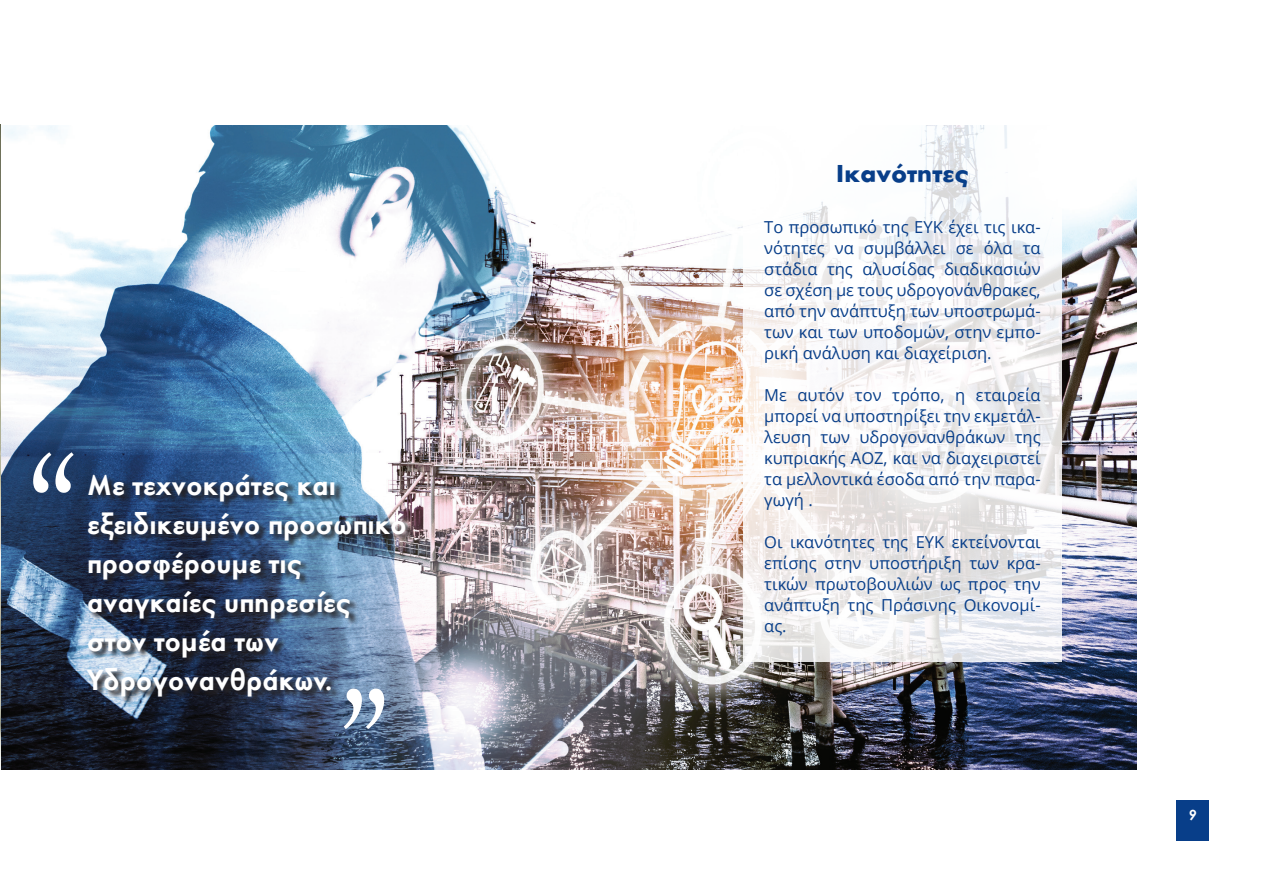
<style>
.page{position:relative;width:1263px;height:893px;background:#fff}
.page>*{position:absolute;margin:0;border:0;box-sizing:border-box;transform-origin:0 0}
.t1{font:600 30px/39px "Futura Greek";color:#fff}
.t2{font:700 25.5px "Futura Greek";color:#083e89}
.t3{font:16.5px/21px "Open Sans";color:#083e89;text-align:justify}
.t4{font:600 15px "Futura Greek";color:#fff}
</style>
<div class="page">
<div style="left:1177px;top:800px;width:32px;height:41px;background:#083e89"></div>
<img style="left:2px;top:126px;width:1134px;height:644px">
<img style="left:87px;top:474px;width:327px;height:231px">
<svg style="left:33px;top:452px;width:41px;height:41px"></svg>
<svg style="left:344px;top:689px;width:40px;height:40px"></svg>
<svg style="left:743px;top:125px;width:319px;height:537px;fill:#f8f6f8"></svg>
<h1 class="t1" style="left:87px;top:465px;width:321px">Με τεχνοκράτες και εξειδικευµένο προσωπικό προσφέρουµε τις αναγκαίες υπηρεσίες στον τοµέα των<br>Υδρογονανθράκων.</h1>
<h2 class="t2" style="left:836px;top:158px;width:134px">Ικανότητες</h2>
<p class="t3" style="left:764px;top:216px;width:278px">Το προσωπικό της ΕΥΚ έχει τις ικα&shy;νότητες να συμβάλλει σε όλα τα στάδια της αλυσίδας διαδικασιών σε σχέση με τους υδρογονάνθρακες, από την ανάπτυξη των υποστρωμά&shy;των και των υποδομών, στην εμπο&shy;ρική ανάλυση και διαχείριση.</p>
<p class="t3" style="left:764px;top:384px;width:278px">Με αυτόν τον τρόπο, η εταιρεία μπορεί να υποστηρίξει την εκμετάλ&shy;λευση των υδρογονανθράκων της κυπριακής ΑΟΖ, και να διαχειριστεί τα μελλοντικά έσοδα από την παρα&shy;γωγή .</p>
<p class="t3" style="left:764px;top:531px;width:278px">Οι ικανότητες της ΕΥΚ εκτείνονται επίσης στην υποστήριξη των κρα&shy;τικών πρωτοβουλιών ως προς την ανάπτυξη της Πράσινης Οικονομί&shy;ας.</p>
<p class="t4" style="left:1189px;top:806px;width:10px">9</p>
</div>
